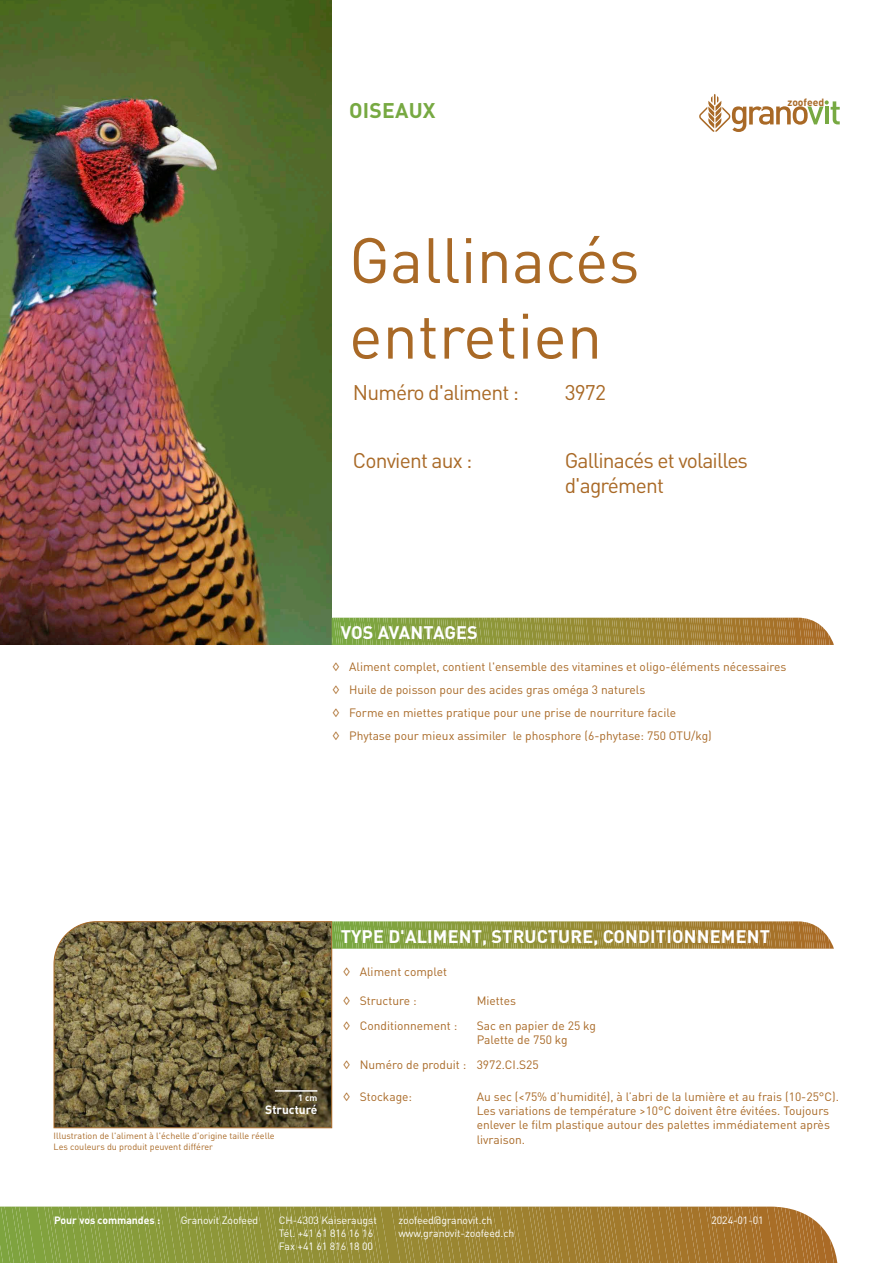
<style>
.page{position:relative;width:893px;height:1263px;background:#fff}
.page>*{position:absolute;margin:0;border:0;box-sizing:border-box;transform-origin:0 0}
.Protector_Zoofeed_Ca{font:63px/75.6px "DIN Pro";color:#a96926}
.Protector_Zoofeed_Ca-2{font:21px/25.2px "DIN Pro";letter-spacing:-.04em;color:#a96926}
._2_Produktblätter_Ti{font:700 21px "DIN Pro";letter-spacing:.01em;color:#77a942}
.t1{font:700 18px "DIN Pro";letter-spacing:.01em;color:#fff}
.Protector_Zoofeed_Ca-3{font:12px/14.4px "DIN Pro";color:#a96926}
.Protector_Zoofeed_Ca-4{font:700 12px "DIN Pro";color:#fff}
.t2{font:10.5px/12.6px "DIN Pro";letter-spacing:-.005em;color:#fff}
.t3{font:700 10.5px "DIN Pro";letter-spacing:-.005em;color:#fff}
.t4{font:700 10.35px "DIN Pro";color:#a96926}
.Protector_Zoofeed_Ca-5{font:9px "DIN Pro";color:#a96926}
.t5{font:700 9px "DIN Pro";color:#fff}
</style>
<div class="page">
<svg style="left:53px;top:921px;width:279px;height:207px;background:#6f623e"></svg>
<hr style="left:275px;top:1090px;width:42px;height:2px;background:#fff">
<img style="left:0;top:0;width:332px;height:645px">
<svg style="left:332px;top:921px;width:502px;height:28px;background:#9e9647"></svg>
<svg style="left:332px;top:618px;width:502px;height:27px;background:#9c9343"></svg>
<svg style="left:699px;top:94px;width:141px;height:38px"></svg>
<svg style="left:0;top:1206px;width:838px;height:57px;background:#9d8f3e"></svg>
<p class="_2_Produktblätter_Ti" style="left:349px;top:96px;width:88px">OISEAUX</p>
<p class="t4" style="left:787px;top:95px;width:38px">zoofeed</p>
<p class="Protector_Zoofeed_Ca" style="left:349px;top:220px;width:292px">Gallinacés entretien</p>
<p class="Protector_Zoofeed_Ca-2" style="left:353px;top:379px;width:168px">Numéro d'aliment :</p>
<p class="Protector_Zoofeed_Ca-2" style="left:565px;top:379px;width:43px">3972</p>
<p class="Protector_Zoofeed_Ca-2" style="left:353px;top:447px;width:121px">Convient aux :</p>
<p class="Protector_Zoofeed_Ca-2" style="left:565px;top:447px;width:185px">Gallinacés et volailles d'agrément</p>
<p class="t1" style="left:341px;top:620px;width:139px">VOS AVANTAGES</p>
<p class="Protector_Zoofeed_Ca-3" style="left:332px;top:659px;width:456px">◊ Aliment complet, contient l'ensemble des vitamines et oligo-éléments nécessaires</p>
<p class="Protector_Zoofeed_Ca-3" style="left:332px;top:682px;width:315px">◊ Huile de poisson pour des acides gras oméga 3 naturels</p>
<p class="Protector_Zoofeed_Ca-3" style="left:332px;top:705px;width:345px">◊ Forme en miettes pratique pour une prise de nourriture facile</p>
<p class="Protector_Zoofeed_Ca-3" style="left:332px;top:728px;width:381px">◊ Phytase pour mieux assimiler le phosphore (6-phytase: 750 OTU/kg)</p>
<p class="t5" style="left:298px;top:1091px;width:21px">1 cm</p>
<p class="Protector_Zoofeed_Ca-4" style="left:265px;top:1101px;width:54px">Structuré</p>
<p class="Protector_Zoofeed_Ca-5" style="left:54px;top:1129px;width:222px">Illustration de l'aliment à l'échelle d'origine taille réelle</p>
<p class="Protector_Zoofeed_Ca-5" style="left:54px;top:1140px;width:161px">Les couleurs du produit peuvent différer</p>
<p class="t1" style="left:341px;top:924px;width:431px">TYPE D'ALIMENT, STRUCTURE, CONDITIONNEMENT</p>
<p class="Protector_Zoofeed_Ca-3" style="left:343px;top:964px;width:106px">◊ Aliment complet</p>
<p class="Protector_Zoofeed_Ca-3" style="left:343px;top:993px;width:76px">◊ Structure :</p>
<p class="Protector_Zoofeed_Ca-3" style="left:477px;top:993px;width:41px">Miettes</p>
<p class="Protector_Zoofeed_Ca-3" style="left:343px;top:1017px;width:116px">◊ Conditionnement :</p>
<p class="Protector_Zoofeed_Ca-3" style="left:477px;top:1017px;width:121px">Sac en papier de 25 kg<br>Palette de 750 kg</p>
<p class="Protector_Zoofeed_Ca-3" style="left:343px;top:1057px;width:125px">◊ Numéro de produit :</p>
<p class="Protector_Zoofeed_Ca-3" style="left:343px;top:1089px;width:71px">◊ Stockage:</p>
<p class="Protector_Zoofeed_Ca-3" style="left:477px;top:1057px;width:64px">3972.CI.S25</p>
<p class="Protector_Zoofeed_Ca-3" style="left:477px;top:1089px;width:364px">Au sec (&lt;75% d’humidité), à l’abri de la lumière et au frais (10-25°C).<br>Les variations de température &gt;10°C doivent être évitées. Toujours enlever le film plastique autour des palettes immédiatement après livraison.</p>
<p class="t3" style="left:54px;top:1213px;width:108px">Pour vos commandes :</p>
<p class="t2" style="left:181px;top:1214px;width:79px">Granovit Zoofeed</p>
<p class="t2" style="left:279px;top:1214px;width:99px">CH-4303 Kaiseraugst</p>
<p class="t2" style="left:711px;top:1214px;width:54px">2024-01-01</p>
<p class="t2" style="left:279px;top:1226px;width:96px">Tél. +41 61 816 16 16<br>Fax +41 61 816 18 00</p>
<p class="t2" style="left:398px;top:1214px;width:117px">zoofeed@granovit.ch www.granovit-zoofeed.ch</p>
</div>
